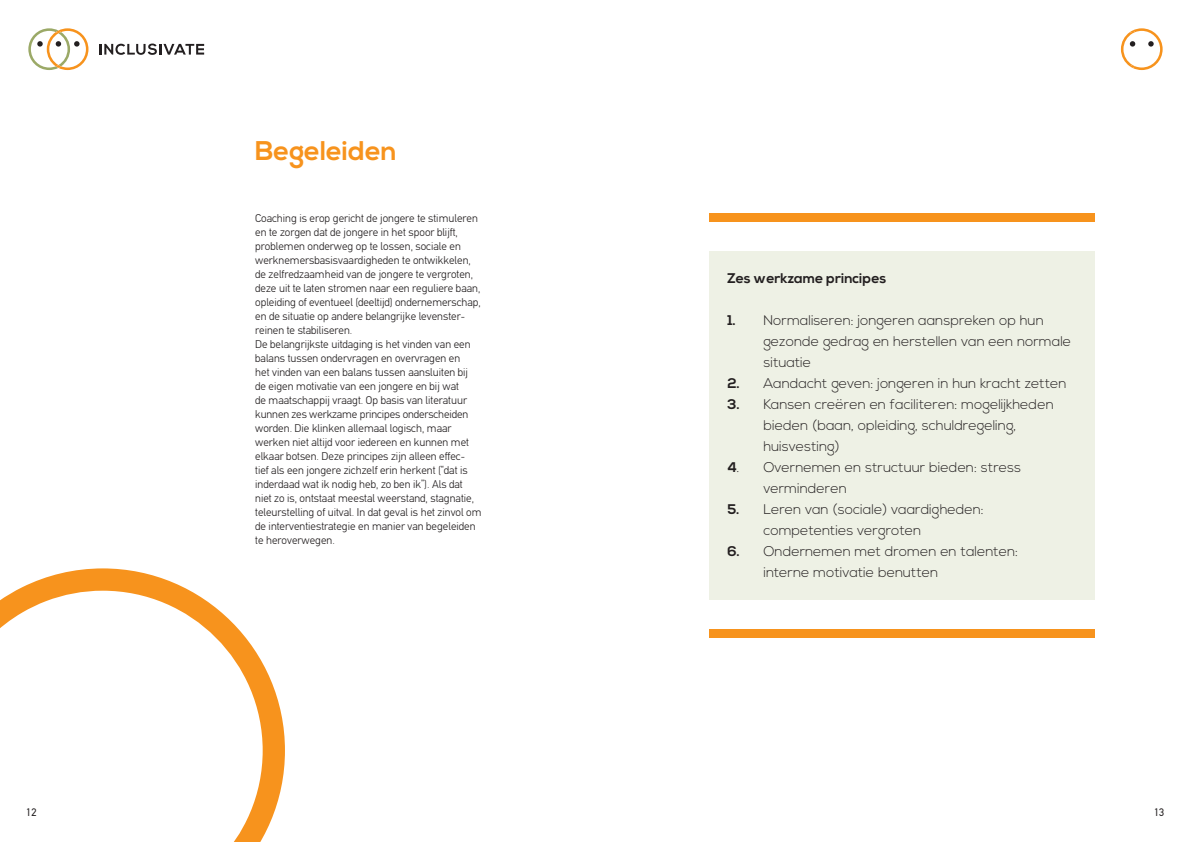
<style>
.page{position:relative;width:1191px;height:842px;background:#fff}
.page>*{position:absolute;margin:0;border:0;box-sizing:border-box;transform-origin:0 0}
.t1{font:700 27px "Nexa";color:#f7931d}
.t2{font:300 14px/21px "Nexa";color:#231f20}
.t3{font:700 14px "Nexa";color:#231f20}
.t4{font:300 11.3px/14px "PF Din Text";color:#231f20}
.t5{font:11px "PF Din Text";color:#231f20}
.s1{font-weight:700}
</style>
<div class="page">
<svg style="left:28px;top:28px;width:60px;height:42px"></svg>
<svg style="left:99px;top:44px;width:105px;height:11px"></svg>
<svg style="left:1120px;top:28px;width:42px;height:42px"></svg>
<div style="left:709px;top:251px;width:385px;height:349px;background:#eef1e5"></div>
<div style="left:709px;top:213px;width:385px;height:8px;background:#f7931d"></div>
<div style="left:709px;top:630px;width:385px;height:8px;background:#f7931d"></div>
<svg style="left:0;top:568px;width:285px;height:274px"></svg>
<h1 class="t1" style="left:255px;top:135px;width:143px">Begeleiden</h1>
<p class="t4" style="left:255px;top:211px;width:228px">Coaching is erop gericht de jongere te stimuleren en te zorgen dat de jongere in het spoor blijft, problemen onderweg op te lossen, sociale en werknemersbasisvaardigheden te ontwikkelen, de zelfredzaamheid van de jongere te vergroten, deze uit te laten stromen naar een reguliere baan, opleiding of eventueel (deeltijd) ondernemerschap, en de situatie op andere belangrijke levenster&shy;reinen te stabiliseren.<br>De belangrijkste uitdaging is het vinden van een balans tussen ondervragen en overvragen en<br>het vinden van een balans tussen aansluiten bij de eigen motivatie van een jongere en bij wat<br>de maatschappij vraagt. Op basis van literatuur kunnen zes werkzame principes onderscheiden worden. Die klinken allemaal logisch, maar werken niet altijd voor iedereen en kunnen met elkaar botsen. Deze principes zijn alleen effec-<br>tief als een jongere zichzelf erin herkent (“dat is inderdaad wat ik nodig heb, zo ben ik”). Als dat niet zo is, ontstaat meestal weerstand, stagnatie, teleurstelling of uitval. In dat geval is het zinvol om de interventiestrategie en manier van begeleiden te heroverwegen.</p>
<p class="t3" style="left:727px;top:270px;width:160px">Zes werkzame principes</p>
<p class="t2" style="left:763px;top:310px;width:309px;text-indent:-36px"><span class="s1">1.</span> Normaliseren: jongeren aanspreken op hun gezonde gedrag en herstellen van een normale situatie</p>
<p class="t2" style="left:727px;top:373px;width:341px"><span class="s1">2.</span> Aandacht geven: jongeren in hun kracht zetten</p>
<p class="t2" style="left:763px;top:394px;width:292px;text-indent:-36px"><span class="s1">3.</span> Kansen creëren en faciliteren: mogelijkheden bieden (baan, opleiding, schuldregeling, huisvesting)</p>
<p class="t2" style="left:763px;top:457px;width:259px;text-indent:-36px"><span class="s1">4</span>. Overnemen en structuur bieden: stress verminderen</p>
<p class="t2" style="left:763px;top:499px;width:222px;text-indent:-36px"><span class="s1">5.</span> Leren van (sociale) vaardigheden: competenties vergroten</p>
<p class="t2" style="left:763px;top:541px;width:256px;text-indent:-36px"><span class="s1">6.</span> Ondernemen met dromen en talenten: interne motivatie benutten</p>
<p class="t5" style="left:26px;top:805px;width:12px">12</p>
<p class="t5" style="left:1154px;top:805px;width:12px">13</p>
</div>
